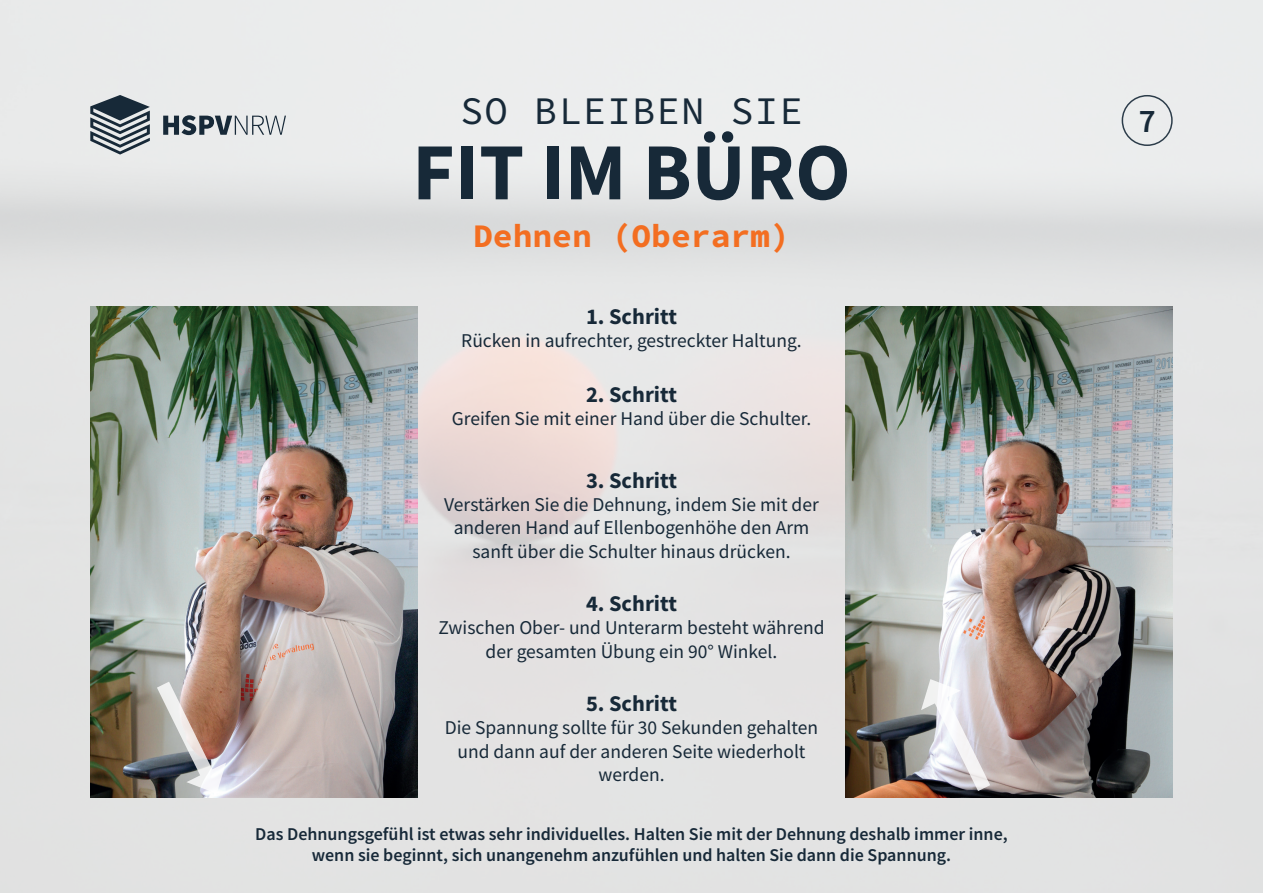
<style>
.page{position:relative;width:1263px;height:893px;background:#fff}
.page>*{position:absolute;margin:0;border:0;box-sizing:border-box;transform-origin:0 0}
.t1{font:700 81px "HSPV";color:#172938}
.t2{font:39px "HSPV Mono";letter-spacing:.03em;color:#172938}
.t3{font:700 33px "HSPV Mono";color:#f36e21}
.t4{font:600 33px "HSPV";color:#172938}
.t5{font:700 22.5px "HSPV";color:#172938}
.t6{font:19.5px/23.4px "HSPV";color:#172938;text-align:center}
.t7{font:600 18px/21.6px "HSPV";color:#172938;text-align:center}
</style>
<div class="page">
<img style="left:0;top:0;width:1263px;height:893px">
<div style="left:1122px;top:95px;width:51px;height:51px;border:2px solid #172938;border-radius:50%"></div>
<img style="left:845px;top:307px;width:328px;height:491px">
<img style="left:90px;top:307px;width:328px;height:491px">
<svg style="left:145px;top:677px;width:83px;height:119px;background:#a79790"></svg>
<svg style="left:919px;top:677px;width:83px;height:119px"></svg>
<svg style="left:163px;top:115px;width:123px;height:20px;background:#949da3"></svg>
<svg style="left:90px;top:95px;width:60px;height:60px;background:#828c93"></svg>
<h2 class="t2" style="left:460px;top:83px;width:344px">SO BLEIBEN SIE</h2>
<h1 class="t1" style="left:412px;top:118px;width:440px">FIT IM BÜRO</h1>
<h3 class="t3" style="left:473px;top:212px;width:318px">Dehnen (Oberarm)</h3>
<p class="t5" style="left:586px;top:301px;width:92px">1. Schritt</p>
<p class="t6" style="left:461px;top:329px;width:342px">Rücken in aufrechter, gestreckter Haltung.</p>
<p class="t5" style="left:586px;top:379px;width:92px">2. Schritt</p>
<p class="t6" style="left:452px;top:407px;width:361px">Greifen Sie mit einer Hand über die Schulter.</p>
<p class="t5" style="left:586px;top:465px;width:92px">3. Schritt</p>
<p class="t6" style="left:444px;top:493px;width:376px">Verstärken Sie die Dehnung, indem Sie mit der anderen Hand auf Ellenbogenhöhe den Arm sanft über die Schulter hinaus drücken.</p>
<p class="t5" style="left:586px;top:588px;width:92px">4. Schritt</p>
<p class="t6" style="left:438px;top:616px;width:388px">Zwischen Ober- und Unterarm besteht während der gesamten Übung ein 90° Winkel.</p>
<p class="t5" style="left:586px;top:688px;width:92px">5. Schritt</p>
<p class="t6" style="left:445px;top:716px;width:375px">Die Spannung sollte für 30 Sekunden gehalten und dann auf der anderen Seite wiederholt werden.</p>
<p class="t7" style="left:255px;top:823px;width:754px">Das Dehnungsgefühl ist etwas sehr individuelles. Halten Sie mit der Dehnung deshalb immer inne, wenn sie beginnt, sich unangenehm anzufühlen und halten Sie dann die Spannung.</p>
<h3 class="t4" style="left:1139px;top:99px;width:18px">7</h3>
</div>
